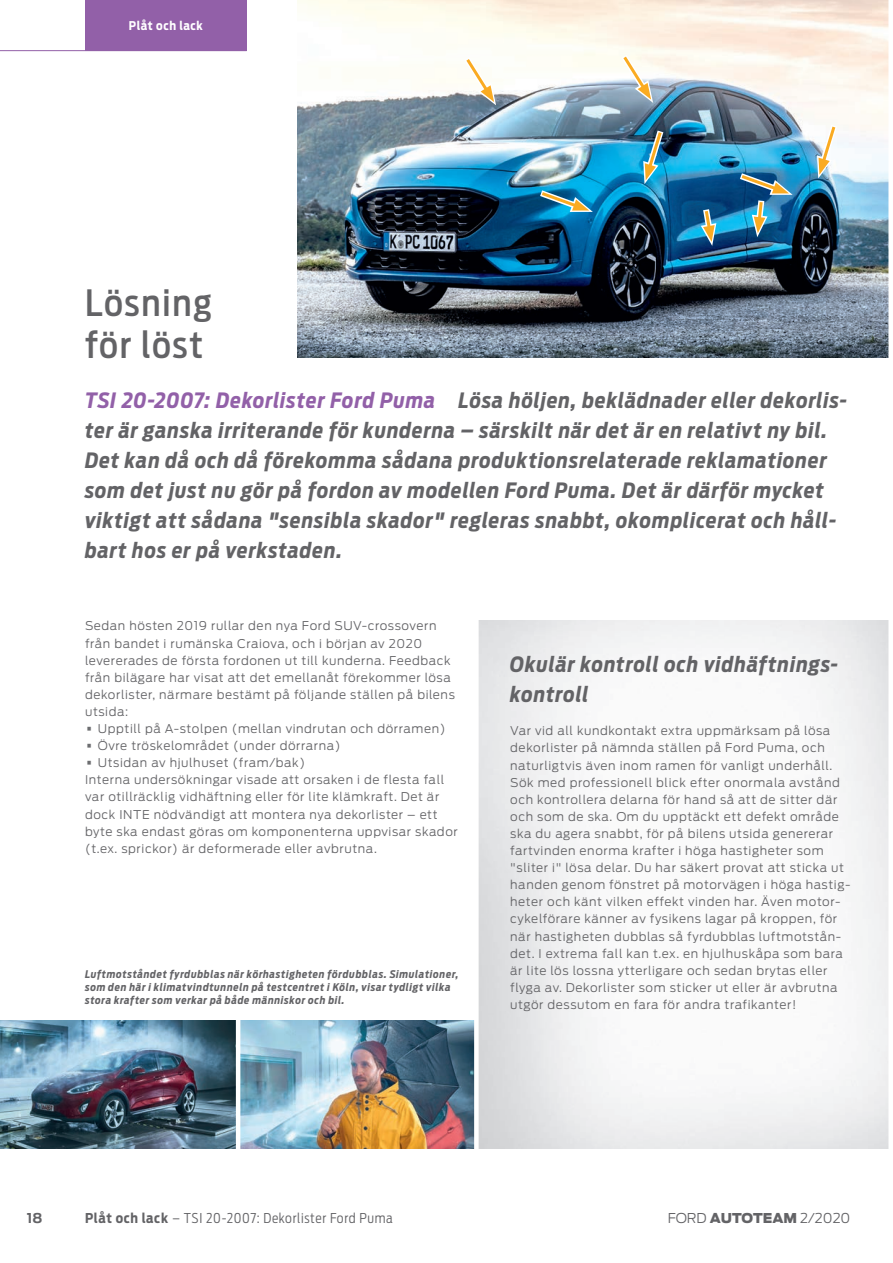
<style>
.page{position:relative;width:893px;height:1263px;background:#fff}
.page>*{position:absolute;margin:0;border:0;box-sizing:border-box;transform-origin:0 0}
.t1{font:500 36px/42px "Ford Antenna Cond";letter-spacing:.05em;color:#636366}
.t2{font:italic 700 21px/30px "Ford Antenna Cond";letter-spacing:.045em;color:#636366}
.t3{font:300 13.5px "Ford Antenna Cond";letter-spacing:.05em;color:#636366}
.t4{font:300 13.5px "Ford Antenna";color:#636366}
.t5{font:700 13.5px "Ford Antenna";color:#636366}
.t6{font:300 12px/17.1px "Ford Antenna";letter-spacing:.05em;color:#636366}
.t7{font:700 12px "Ford Antenna Cond";letter-spacing:.05em;color:#fff}
.t8{font:italic 700 10.5px/12.6px "Ford Antenna Cond";letter-spacing:.065em;color:#636366}
.s1{color:#9260a8}
.s2{font-size:24px;color:#6c6d70}
.s3{font-weight:700}
.s4{font-weight:900}
</style>
<div class="page">
<img style="left:0;top:1020px;width:474px;height:128px">
<div style="left:85px;top:0;width:162px;height:51px;background:#9260a8"></div>
<hr style="left:0;top:50px;width:247px;height:1px;background:#9260a8">
<img style="left:298px;top:0;width:590px;height:358px">
<hr style="left:236px;top:1010px;width:4px;height:152px;background:#fff">
<svg style="left:459px;top:51px;width:38px;height:54px"></svg>
<svg style="left:616px;top:48px;width:38px;height:55px"></svg>
<svg style="left:533px;top:185px;width:60px;height:30px;background:#3692ae"></svg>
<svg style="left:641px;top:124px;width:27px;height:60px;background:#498da0"></svg>
<svg style="left:699px;top:203px;width:18px;height:43px"></svg>
<svg style="left:814px;top:118px;width:28px;height:60px"></svg>
<svg style="left:733px;top:168px;width:60px;height:69px;background:#397a9c"></svg>
<p class="t7" style="left:129px;top:15px;width:75px">Plåt och lack</p>
<h1 class="t1" style="left:85px;top:277px;width:128px">Lösning för löst</h1>
<p class="t2" style="left:85px;top:383px;width:763px"><span class="s1">TSI 20-2007: Dekorlister Ford Puma</span> Lösa höljen, beklädnader eller dekorlis&shy;ter är ganska irriterande för kunderna – särskilt när det är en relativt ny bil.<br>Det kan då och då förekomma sådana produktionsrelaterade reklamationer som det just nu gör på fordon av modellen Ford Puma. Det är därför mycket viktigt att sådana "sensibla skador" regleras snabbt, okomplicerat och håll&shy;bart hos er på verkstaden.</p>
<p class="t6" style="left:85px;top:616px;width:371px">Sedan hösten 2019 rullar den nya Ford SUV-crossovern från bandet i rumänska Craiova, och i början av 2020 levererades de första fordonen ut till kunderna. Feedback från bilägare har visat att det emellanåt förekommer lösa dekorlister, närmare bestämt på följande ställen på bilens utsida:</p>
<p class="t6" style="left:85px;top:719px;width:362px"><span class="s2">•</span> Upptill på A-stolpen (mellan vindrutan och dörramen)</p>
<p class="t6" style="left:85px;top:736px;width:257px"><span class="s2">•</span> Övre tröskelområdet (under dörrarna)</p>
<p class="t6" style="left:85px;top:753px;width:374px"><span class="s2">•</span> Utsidan av hjulhuset (fram/bak)<br>Interna undersökningar visade att orsaken i de flesta fall var otillräcklig vidhäftning eller för lite klämkraft. Det är dock INTE nödvändigt att montera nya dekorlister – ett byte ska endast göras om komponenterna uppvisar skador (t.ex. sprickor) är deformerade eller avbrutna.</p>
<p class="t8" style="left:85px;top:967px;width:375px">Luftmotståndet fyrdubblas när körhastigheten fördubblas. Simulationer, som den här i klimatvindtunneln på testcentret i Köln, visar tydligt vilka stora krafter som verkar på både människor och bil.</p>
<h2 class="t2" style="left:510px;top:646px;width:329px">Okulär kontroll och vidhäftnings&shy;kontroll</h2>
<p class="t6" style="left:510px;top:721px;width:342px">Var vid all kundkontakt extra uppmärksam på lösa dekorlister på nämnda ställen på Ford Puma, och naturligtvis även inom ramen för vanligt underhåll.<br>Sök med professionell blick efter onormala avstånd och kontrollera delarna för hand så att de sitter där och som de ska. Om du upptäckt ett defekt område ska du agera snabbt, för på bilens utsida genererar fartvinden enorma krafter i höga hastigheter som "sliter i" lösa delar. Du har säkert provat att sticka ut handen genom fönstret på motorvägen i höga hastig&shy;heter och känt vilken effekt vinden har. Även motor&shy;cykelförare känner av fysikens lagar på kroppen, för när hastigheten dubblas så fyrdubblas luftmotstån&shy;det. I extrema fall kan t.ex. en hjulhuskåpa som bara är lite lös lossna ytterligare och sedan brytas eller flyga av. Dekorlister som sticker ut eller är avbrutna utgör dessutom en fara för andra trafikanter!</p>
<p class="t3" style="left:85px;top:1206px;width:309px"><span class="s3">Plåt och lack</span> – TSI 20-2007: Dekorlister Ford Puma</p>
<p class="t5" style="left:27px;top:1206px;width:17px">18</p>
<p class="t4" style="left:668px;top:1206px;width:184px">FORD <span class="s4">AUTOTEAM</span> 2/2020</p>
</div>
